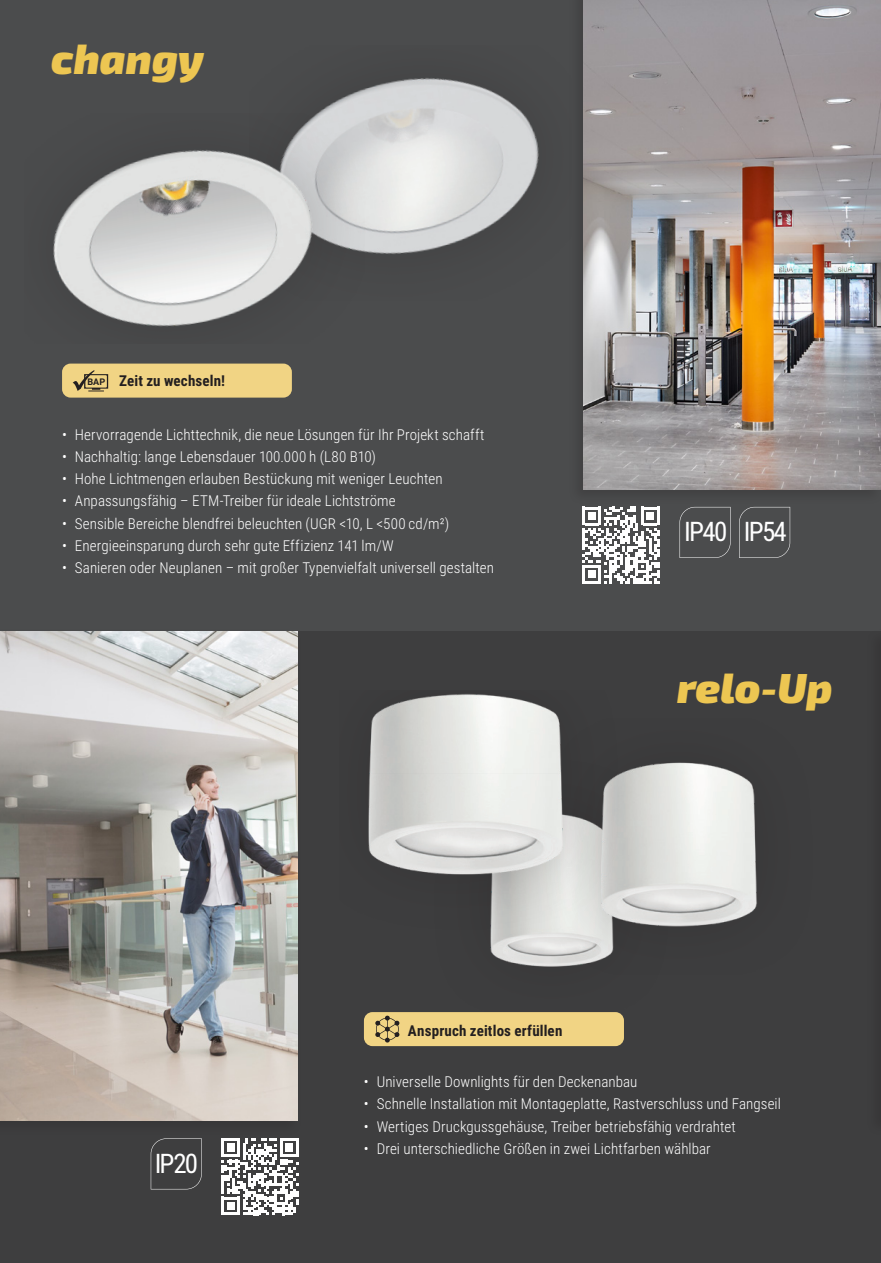
<style>
.page{position:relative;width:881px;height:1263px;background:#fff}
.page>*{position:absolute;margin:0;border:0;box-sizing:border-box;transform-origin:0 0}
.U00_familie_gelb{font:italic 900 42px "Exo 2";color:#edc652}
.t1{font:27px "Roboto Condensed";letter-spacing:-.065em;color:#fff}
.t2{font:300 15px "Roboto Condensed";letter-spacing:.005em;color:#fff}
._10_bold{font:700 15px "Roboto Condensed";letter-spacing:.01em;color:#231f20}
.t3{font:700 9.15px "Roboto";color:#231f20}
</style>
<div class="page">
<div style="left:0;top:0;width:880px;height:631px;background:#4b4c4d"></div>
<div style="left:0;top:631px;width:880px;height:632px;background:#3e3e3f"></div>
<img style="left:317px;top:78px;width:222px;height:176px">
<img style="left:53px;top:114px;width:311px;height:212px">
<img style="left:508px;top:762px;width:249px;height:205px">
<img style="left:368px;top:694px;width:263px;height:251px">
<div style="left:567px;top:0;width:313px;height:505px;background:#474849"></div>
<img style="left:583px;top:0;width:297px;height:489px">
<div style="left:0;top:628px;width:301px;height:508px;background:#231f20;opacity:.25"></div>
<img style="left:0;top:631px;width:298px;height:489px">
<div style="left:865px;top:628px;width:15px;height:508px;background:#3c3c3d"></div>
<svg style="left:151px;top:1138px;width:51px;height:51px"></svg>
<svg style="left:739px;top:507px;width:50px;height:51px"></svg>
<svg style="left:679px;top:507px;width:51px;height:51px"></svg>
<div style="left:62px;top:364px;width:230px;height:34px;background:#f1d484;border-radius:9px"></div>
<svg style="left:73px;top:370px;width:35px;height:21px"></svg>
<div style="left:364px;top:1012px;width:259px;height:34px;background:#f1d484;border-radius:9px"></div>
<svg style="left:375px;top:1016px;width:24px;height:26px"></svg>
<svg style="left:582px;top:507px;width:77px;height:76px"></svg>
<svg style="left:221px;top:1138px;width:77px;height:77px"></svg>
<p class="U00_familie_gelb" style="left:51px;top:33px;width:154px">changy</p>
<p class="t3" style="left:87px;top:375px;width:19px">BAP</p>
<p class="_10_bold" style="left:119px;top:370px;width:107px">Zeit zu wechseln!</p>
<p class="t2" style="left:62px;top:424px;width:423px">• Hervorragende Lichttechnik, die neue Lösungen für Ihr Projekt schafft</p>
<p class="t2" style="left:62px;top:446px;width:315px">• Nachhaltig: lange Lebensdauer 100.000 h (L80 B10)</p>
<p class="t2" style="left:62px;top:468px;width:382px">• Hohe Lichtmengen erlauben Bestückung mit weniger Leuchten</p>
<p class="t2" style="left:62px;top:491px;width:335px">• Anpassungsfähig – ETM-Treiber für ideale Lichtströme</p>
<p class="t2" style="left:62px;top:513px;width:388px">• Sensible Bereiche blendfrei beleuchten (UGR &lt;10, L &lt;500 cd/m²)</p>
<p class="t2" style="left:62px;top:535px;width:333px">• Energieeinsparung durch sehr gute Effizienz 141 lm/W</p>
<p class="t2" style="left:62px;top:557px;width:433px">• Sanieren oder Neuplanen – mit großer Typenvielfalt universell gestalten</p>
<p class="t1" style="left:684px;top:513px;width:45px">IP40</p>
<p class="t1" style="left:743px;top:513px;width:45px">IP54</p>
<p class="U00_familie_gelb" style="left:676px;top:663px;width:157px">relo-Up</p>
<p class="_10_bold" style="left:408px;top:1020px;width:156px">Anspruch zeitlos erfüllen</p>
<p class="t1" style="left:155px;top:1144px;width:45px">IP20</p>
<p class="t2" style="left:364px;top:1071px;width:275px">• Universelle Downlights für den Deckenanbau</p>
<p class="t2" style="left:364px;top:1093px;width:418px">• Schnelle Installation mit Montageplatte, Rastverschluss und Fangseil</p>
<p class="t2" style="left:364px;top:1116px;width:373px">• Wertiges Druckgussgehäuse, Treiber betriebsfähig verdrahtet</p>
<p class="t2" style="left:364px;top:1138px;width:348px">• Drei unterschiedliche Größen in zwei Lichtfarben wählbar</p>
</div>
